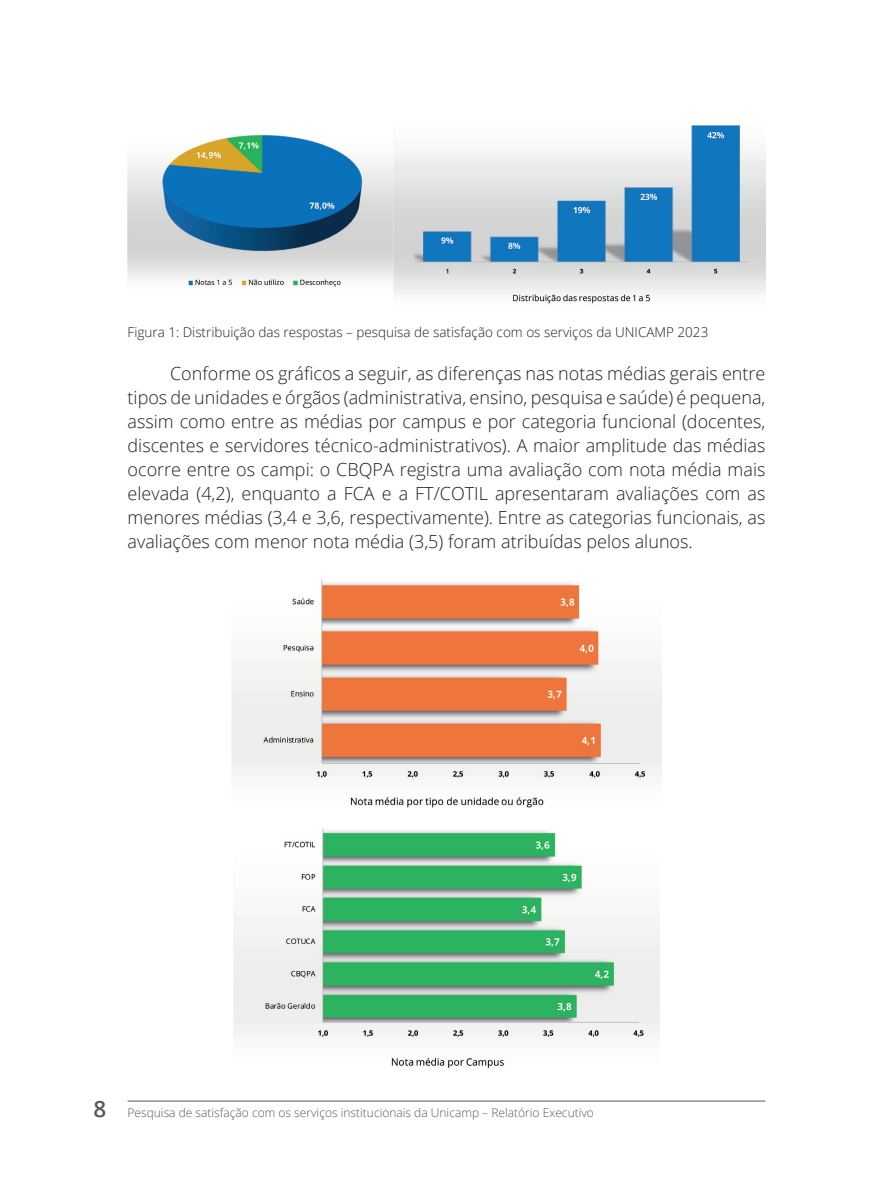
<style>
.page{position:relative;width:893px;height:1191px;background:#fff}
.page>*{position:absolute;margin:0;border:0;box-sizing:border-box;transform-origin:0 0}
.t1{font:300 18px/24px "Open Sans";color:#231f20;text-align:justify}
.t2{font:300 13.5px "Open Sans";color:#231f20}
.t3{font:300 12px "Open Sans";color:#57585a}
.s1{font-weight:600;font-size:22.5px}
</style>
<div class="page">
<hr style="left:128px;top:1100px;width:637px;height:1px;background:#6c6d70">
<img style="left:128px;top:135px;width:266px;height:156px">
<img style="left:394px;top:125px;width:371px;height:179px">
<img style="left:232px;top:578px;width:429px;height:230px">
<img style="left:233px;top:828px;width:427px;height:241px">
<p class="t2" style="left:128px;top:323px;width:582px">Figura 1: Distribuição das respostas – pesquisa de satisfação com os serviços da UNICAMP 2023</p>
<p class="t1" style="left:128px;top:361px;width:639px;text-indent:43px">Conforme os gráficos a seguir, as diferenças nas notas médias gerais entre tipos de unidades e órgãos (administrativa, ensino, pesquisa e saúde) é pequena, assim como entre as médias por campus e por categoria funcional (docentes, discentes e servidores técnico-administrativos). A maior amplitude das médias ocorre entre os campi: o CBQPA registra uma avaliação com nota média mais elevada (4,2), enquanto a FCA e a FT/COTIL apresentaram avaliações com as menores médias (3,4 e 3,6, respectivamente). Entre as categorias funcionais, as avaliações com menor nota média (3,5) foram atribuídas pelos alunos.</p>
<p class="t3" style="left:93px;top:1104px;width:502px"><span class="s1">8</span> Pesquisa de satisfação com os serviços institucionais da Unicamp – Relatório Executivo</p>
</div>
